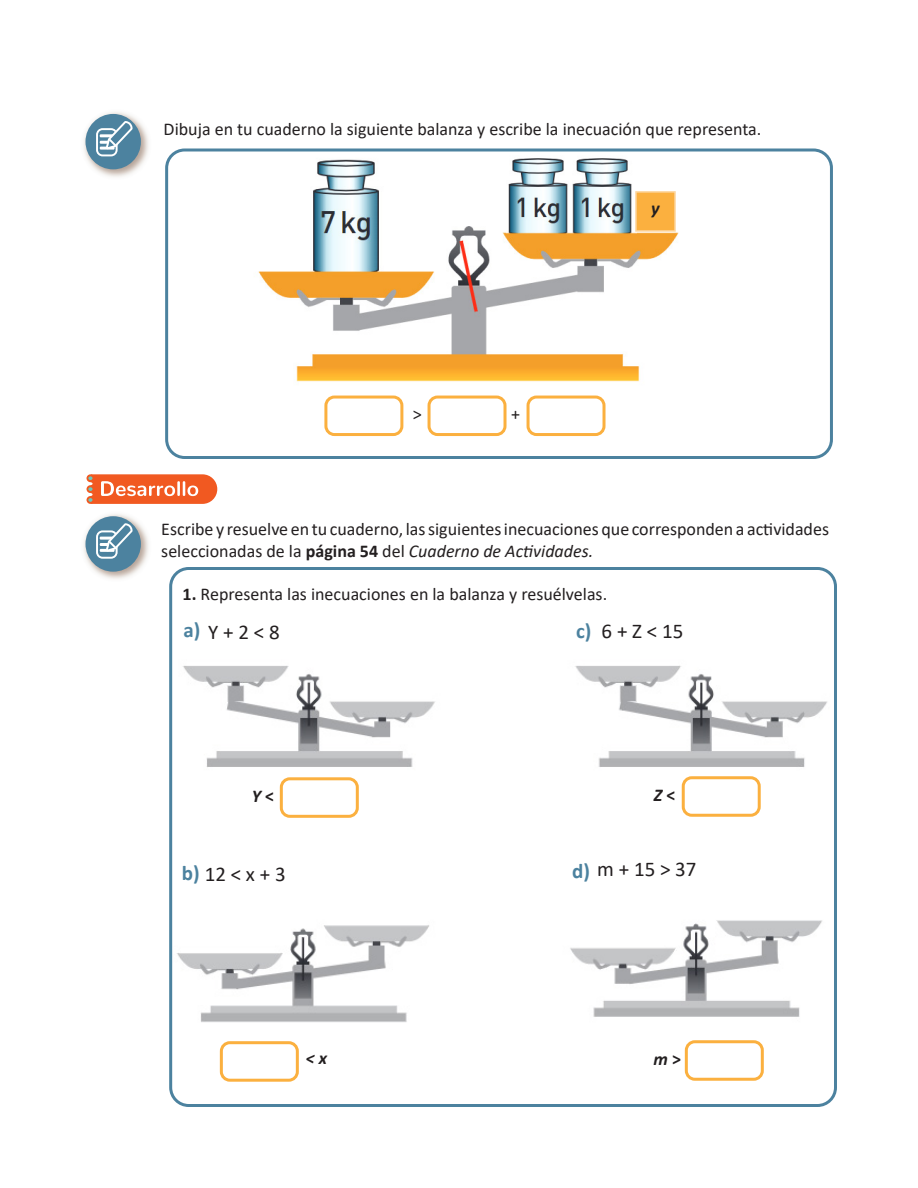
<style>
.page{position:relative;width:918px;height:1188px;background:#fff}
.page>*{position:absolute;margin:0;border:0;box-sizing:border-box;transform-origin:0 0}
.t1{font:21px "Calibri";color:#231f20}
.t2{font:700 21px "Calibri";color:#4c829f}
.t3{font:18px/21.6px "Calibri";color:#231f20}
.t4{font:italic 700 18px "Calibri";color:#231f20}
.s1{font-weight:700}
.s2{font-style:italic}
.s3{font-weight:700;color:#4c829f}
.s4{font-style:normal}
</style>
<div class="page">
<img style="left:84px;top:514px;width:65px;height:65px">
<div style="left:86px;top:516px;width:55px;height:56px;background:#4c829f;border-radius:50%"></div>
<svg style="left:96px;top:523px;width:37px;height:36px"></svg>
<img style="left:84px;top:112px;width:65px;height:65px">
<div style="left:86px;top:114px;width:55px;height:55px;background:#4c829f;border-radius:50%"></div>
<svg style="left:96px;top:121px;width:37px;height:35px"></svg>
<div style="left:87px;top:474px;width:7px;height:8px;background:#f15921;border-radius:50%"></div>
<div style="left:87px;top:485px;width:7px;height:8px;background:#f15921;border-radius:50%"></div>
<div style="left:87px;top:496px;width:7px;height:8px;background:#f15921;border-radius:50%"></div>
<svg style="left:88px;top:474px;width:130px;height:30px"></svg>
<img style="left:258px;top:159px;width:421px;height:223px">
<div style="left:536px;top:140px;width:104px;height:93px;background:#fff;border-radius:18px"></div>
<img style="left:506px;top:158px;width:63px;height:79px">
<img style="left:569px;top:158px;width:68px;height:79px">
<div style="left:635px;top:191px;width:41px;height:41px;background:#fbb03f;border:2px solid #fdd49b"></div>
<div style="left:324px;top:396px;width:79px;height:40px;border:3px solid #fbb03f;border-radius:9px"></div>
<div style="left:428px;top:396px;width:79px;height:40px;border:3px solid #fbb03f;border-radius:9px"></div>
<div style="left:527px;top:396px;width:79px;height:40px;border:3px solid #fbb03f;border-radius:9px"></div>
<img style="left:183px;top:665px;width:644px;height:117px">
<img style="left:177px;top:920px;width:645px;height:102px">
<div style="left:280px;top:777px;width:79px;height:41px;border:3px solid #fbb03f;border-radius:9px"></div>
<div style="left:685px;top:1040px;width:79px;height:41px;border:3px solid #fbb03f;border-radius:9px"></div>
<div style="left:220px;top:1041px;width:79px;height:41px;border:3px solid #fbb03f;border-radius:9px"></div>
<div style="left:682px;top:776px;width:79px;height:41px;border:3px solid #fbb03f;border-radius:9px"></div>
<div style="left:165px;top:148px;width:668px;height:311px;border:3px solid #4c829f;border-radius:18px"></div>
<div style="left:169px;top:567px;width:668px;height:540px;border:3px solid #4c829f;border-radius:18px"></div>
<p class="t3" style="left:164px;top:118px;width:599px">Dibuja en tu cuaderno la siguiente balanza y escribe la inecuación que representa.</p>
<p class="t3" style="left:413px;top:403px;width:10px">&gt;</p>
<p class="t3" style="left:511px;top:403px;width:10px">+</p>
<p class="t4" style="left:651px;top:195px;width:10px">y</p>
<p class="t3" style="left:161px;top:518px;width:669px">Escribe y resuelve en tu cuaderno, las siguientes inecuaciones que corresponden a actividades seleccionadas de la <span class="s1">página 54</span> del <span class="s2">Cuaderno de Actividades.</span></p>
<p class="t3" style="left:183px;top:583px;width:426px"><span class="s1">1.</span> Representa las inecuaciones en la balanza y resuélvelas.</p>
<p class="t1" style="left:184px;top:617px;width:98px"><span class="s3">a)</span> Y + 2 &lt; 8</p>
<p class="t4" style="left:252px;top:784px;width:24px">Y <span class="s4">&lt;</span></p>
<p class="t2" style="left:576px;top:616px;width:17px">c)</p>
<p class="t1" style="left:602px;top:617px;width:83px">6 + Z &lt; 15</p>
<p class="t4" style="left:654px;top:783px;width:23px">Z <span class="s4">&lt;</span></p>
<p class="t1" style="left:182px;top:859px;width:105px"><span class="s3">b)</span> 12 &lt; x + 3</p>
<p class="t1" style="left:572px;top:854px;width:126px"><span class="s3">d)</span> m + 15 &gt; 37</p>
<p class="t4" style="left:306px;top:1045px;width:23px">&lt; x</p>
<p class="t4" style="left:654px;top:1047px;width:29px">m <span class="s4">&gt;</span></p>
</div>
